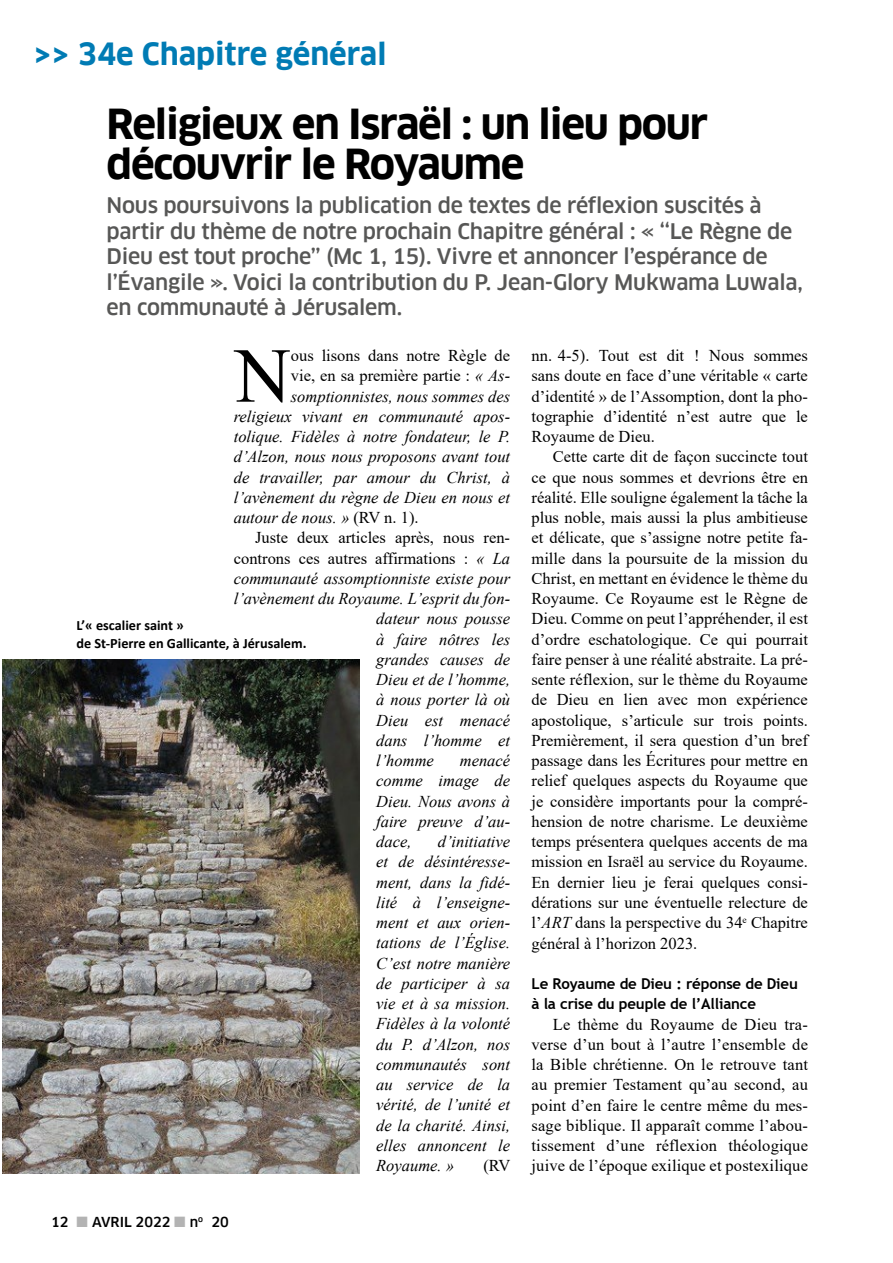
<style>
.page{position:relative;width:893px;height:1263px;background:#fff}
.page>*{position:absolute;margin:0;border:0;box-sizing:border-box;transform-origin:0 0}
.t1{font:77.7px "Times New Roman";color:#000}
.t2{font:700 40.5px/40.5px "Clan";letter-spacing:-.03em;color:#000}
.t3{font:700 30px "Clan";color:#007bb4}
.t4{font:500 21px/25.5px "Clan";letter-spacing:-.01em;color:#575756}
.t5{font:16.5px/20.2px "Times New Roman";color:#000;text-align:justify}
.t6{font:italic 16.5px/20.2px "Times New Roman";color:#000;text-align:justify}
.t7{font:700 15px/20.2px "Trebuchet MS";letter-spacing:-.01em;color:#000}
.t8{font:700 14.25px/17.1px "Calibri";color:#000}
.t9{font:500 13.5px "Clan";color:#000}
.s1{font-style:italic}
.s2{font-style:normal}
.s3{color:#b3b3b3}
</style>
<div class="page">
<img style="left:3px;top:659px;width:356px;height:515px">
<h3 class="t3" style="left:34px;top:37px;width:354px">&gt;&gt; 34e Chapitre général</h3>
<h2 class="t2" style="left:107px;top:104px;width:603px">Religieux en Israël : un lieu pour découvrir le Royaume</h2>
<p class="t4" style="left:107px;top:193px;width:698px">Nous poursuivons la publication de textes de réflexion suscités à partir du thème de notre prochain Chapitre général : « ‘‘Le Règne de Dieu est tout proche’’ (Mc 1, 15). Vivre et annoncer l’espérance de l’Évangile ». Voici la contribution du P. Jean-Glory Mukwama Luwala, en communauté à Jérusalem.</p>
<h1 class="t1" style="left:235px;top:321px;width:58px">N</h1>
<p class="t5" style="left:291px;top:345px;width:221px">ous lisons dans notre Règle de</p>
<p class="t5" style="left:291px;top:365px;width:221px">vie, en sa première partie : <span class="s1">« As-</span></p>
<p class="t6" style="left:291px;top:386px;width:221px">somptionnistes, nous sommes des</p>
<p class="t6" style="left:234px;top:406px;width:278px">religieux vivant en communauté apos-</p>
<p class="t6" style="left:234px;top:426px;width:278px">tolique. Fidèles à notre fondateur, le P.</p>
<p class="t6" style="left:234px;top:446px;width:278px">d’Alzon, nous nous proposons avant tout</p>
<p class="t6" style="left:234px;top:467px;width:278px">de travailler, par amour du Christ, à</p>
<p class="t6" style="left:234px;top:487px;width:278px">l’avènement du règne de Dieu en nous et</p>
<p class="t6" style="left:234px;top:507px;width:186px">autour de nous. » <span class="s2">(RV n. 1).</span></p>
<p class="t5" style="left:255px;top:527px;width:257px">Juste deux articles après, nous ren-</p>
<p class="t5" style="left:234px;top:547px;width:278px">controns ces autres affirmations : <span class="s1">« La</span></p>
<p class="t6" style="left:234px;top:568px;width:278px">communauté assomptionniste existe pour</p>
<p class="t6" style="left:234px;top:588px;width:278px">l’avènement du Royaume. L’esprit du fon-</p>
<p class="t6" style="left:376px;top:608px;width:135px">dateur nous pousse</p>
<p class="t6" style="left:376px;top:629px;width:135px">à faire nôtres les</p>
<p class="t6" style="left:376px;top:649px;width:135px">grandes causes de</p>
<p class="t6" style="left:376px;top:669px;width:135px">Dieu et de l’homme,</p>
<p class="t6" style="left:376px;top:689px;width:135px">à nous porter là où</p>
<p class="t6" style="left:376px;top:710px;width:135px">Dieu est menacé</p>
<p class="t6" style="left:376px;top:730px;width:135px">dans l’homme et</p>
<p class="t6" style="left:376px;top:750px;width:59px">l’homme</p>
<p class="t8" style="left:77px;top:617px;width:231px">L’« escalier saint »<br>de St-Pierre en Gallicante, à Jérusalem.</p>
<p class="t6" style="left:376px;top:750px;width:135px;text-indent:84px">menacé comme image de Dieu. Nous avons à faire preuve d’au&shy;dace,</p>
<p class="t6" style="left:376px;top:831px;width:135px;text-indent:62px">d’initiative et de désintéresse&shy;ment, dans la fidé&shy;lité à l’enseigne&shy;ment et aux orien&shy;tations de l’Église.<br>C’est notre manière de participer à sa vie et à sa mission.<br>Fidèles à la volonté du P. d’Alzon, nos communautés sont au service de la vérité, de l’unité et de la charité. Ainsi, elles annoncent le Royaume. »</p>
<p class="t5" style="left:483px;top:1155px;width:29px">(RV</p>
<p class="t9" style="left:77px;top:1214px;width:128px"><span class="s3">■</span> AVRIL 2022 <span class="s3">■</span> n<sup>o</sup></p>
<p class="t9" style="left:51px;top:1214px;width:19px">12</p>
<p class="t9" style="left:211px;top:1214px;width:19px">20</p>
<p class="t5" style="left:531px;top:345px;width:278px">nn. 4-5). Tout est dit ! Nous sommes sans doute en face d’une véritable « carte d’identité » de l’Assomption, dont la pho&shy;tographie d’identité n’est autre que le Royaume de Dieu.</p>
<p class="t5" style="left:531px;top:446px;width:278px;text-indent:21px">Cette carte dit de façon succincte tout ce que nous sommes et devrions être en réalité. Elle souligne également la tâche la plus noble, mais aussi la plus ambitieuse et délicate, que s’assigne notre petite fa&shy;mille dans la poursuite de la mission du Christ, en mettant en évidence le thème du Royaume. Ce Royaume est le Règne de Dieu. Comme on peut l’appréhender, il est d’ordre eschatologique. Ce qui pourrait faire penser à une réalité abstraite. La pré&shy;sente réflexion, sur le thème du Royaume de Dieu en lien avec mon expérience apostolique, s’articule sur trois points.<br>Premièrement, il sera question d’un bref passage dans les Écritures pour mettre en relief quelques aspects du Royaume que je considère importants pour la compré&shy;hension de notre charisme. Le deuxième temps présentera quelques accents de ma mission en Israël au service du Royaume.<br>En dernier lieu je ferai quelques consi&shy;dérations sur une éventuelle relecture de l’<span class="s1">ART</span> dans la perspective du 34<sup>e</sup> Chapitre général à l’horizon 2023.</p>
<p class="t7" style="left:531px;top:973px;width:268px">Le Royaume de Dieu : réponse de Dieu à la crise du peuple de l’Alliance</p>
<p class="t5" style="left:532px;top:1013px;width:278px;text-indent:21px">Le thème du Royaume de Dieu tra&shy;verse d’un bout à l’autre l’ensemble de la Bible chrétienne. On le retrouve tant au premier Testament qu’au second, au point d’en faire le centre même du mes&shy;sage biblique. Il apparaît comme l’abou&shy;tissement d’une réflexion théologique juive de l’époque exilique et postexilique</p>
</div>
